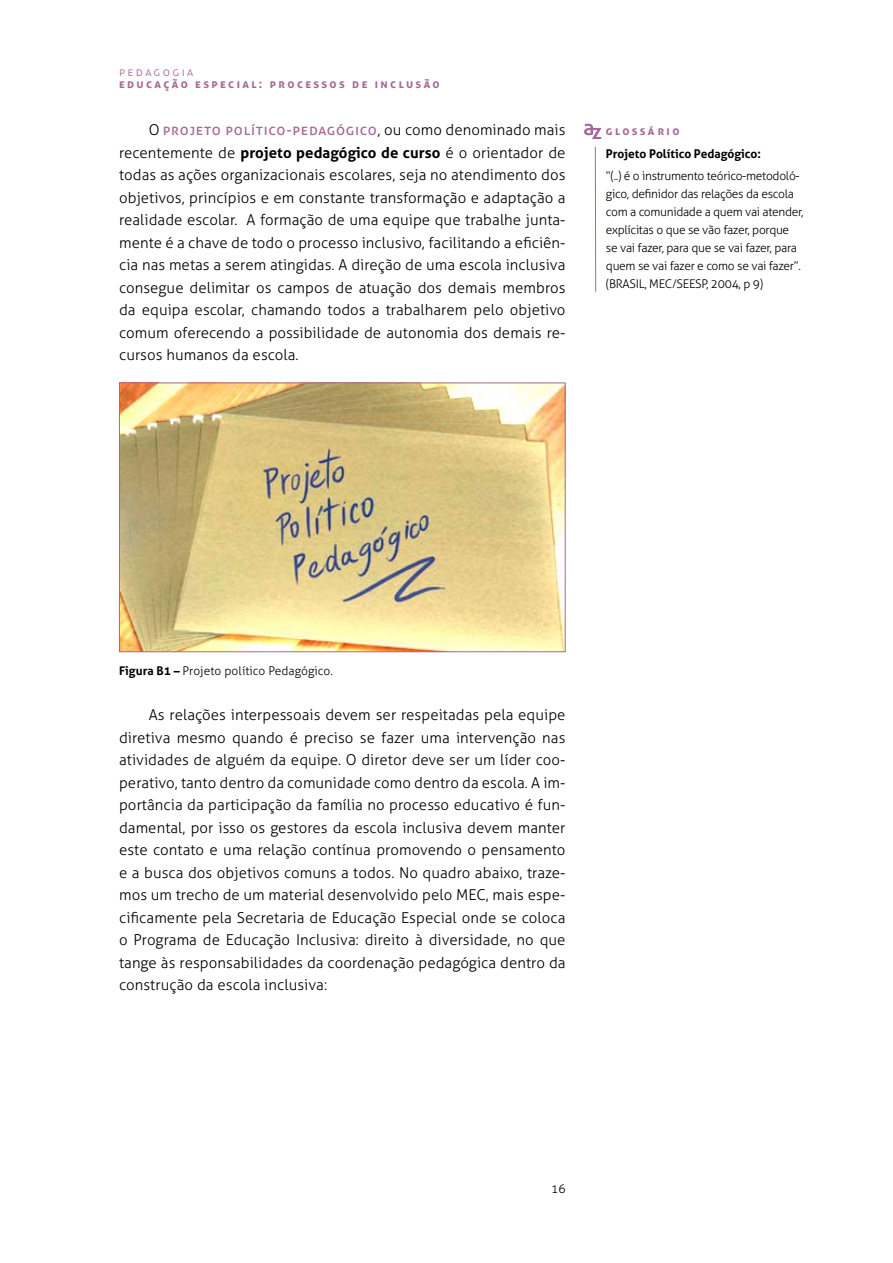
<style>
.page{position:relative;width:893px;height:1263px;background:#fff}
.page>*{position:absolute;margin:0;border:0;box-sizing:border-box;transform-origin:0 0}
.t1{font:300 15px/22.5px "Aller";letter-spacing:.005em;color:#000;text-align:justify}
.t2{font:300 12px/18px "Aller";letter-spacing:-.025em;color:#000}
.t3{font:700 12px "Aller";letter-spacing:.21em;color:#a66898}
.t4{font:300 12px "Aller";letter-spacing:.005em;color:#000}
.t5{font:700 12px "Aller";color:#000}
.t6{font:300 12px "Aller";color:#a66898}
.s1{font-weight:400;color:#a66898}
.s2{font-weight:700}
</style>
<div class="page">
<img style="left:121px;top:384px;width:443px;height:266px">
<div style="left:119px;top:382px;width:447px;height:270px;border:1px solid #a66898"></div>
<svg style="left:584px;top:124px;width:17px;height:15px"></svg>
<hr style="left:595px;top:147px;width:1px;height:145px;background:#a66898">
<p class="t6" style="left:119px;top:65px;width:76px">pedagogia</p>
<p class="t3" style="left:119px;top:77px;width:322px">educação especial: processos de inclusão</p>
<p class="t1" style="left:119px;top:118px;width:448px;text-indent:30px">O <span class="s1">projeto político-pedagógico</span>, ou como denominado mais recentemente de <span class="s2">projeto pedagógico de curso</span> é o orientador de todas as ações organizacionais escolares, seja no atendimento dos objetivos, princípios e em constante transformação e adaptação a realidade escolar. A formação de uma equipe que trabalhe junta&shy;mente é a chave de todo o processo inclusivo, facilitando a eficiên&shy;cia nas metas a serem atingidas. A direção de uma escola inclusiva consegue delimitar os campos de atuação dos demais membros da equipa escolar, chamando todos a trabalharem pelo objetivo comum oferecendo a possibilidade de autonomia dos demais re&shy;cursos humanos da escola.</p>
<p class="t3" style="left:606px;top:123px;width:75px">glossário</p>
<p class="t5" style="left:606px;top:146px;width:156px">Projeto Político Pedagógico:</p>
<p class="t2" style="left:606px;top:167px;width:199px">“(..) é o instrumento teórico-metodoló&shy;gico, definidor das relações da escola com a comunidade a quem vai atender, explícitas o que se vão fazer, porque se vai fazer, para que se vai fazer, para quem se vai fazer e como se vai fazer”. (BRASIL, MEC/SEESP, 2004, p 9)</p>
<p class="t4" style="left:119px;top:664px;width:215px"><span class="s2">Figura B1 –</span> Projeto político Pedagógico.</p>
<p class="t1" style="left:119px;top:703px;width:448px;text-indent:30px">As relações interpessoais devem ser respeitadas pela equipe diretiva mesmo quando é preciso se fazer uma intervenção nas atividades de alguém da equipe. O diretor deve ser um líder coo&shy;perativo, tanto dentro da comunidade como dentro da escola. A im&shy;portância da participação da família no processo educativo é fun&shy;damental, por isso os gestores da escola inclusiva devem manter este contato e uma relação contínua promovendo o pensamento e a busca dos objetivos comuns a todos. No quadro abaixo, traze&shy;mos um trecho de um material desenvolvido pelo MEC, mais espe&shy;cificamente pela Secretaria de Educação Especial onde se coloca o Programa de Educação Inclusiva: direito à diversidade, no que tange às responsabilidades da coordenação pedagógica dentro da construção da escola inclusiva:</p>
<p class="t2" style="left:551px;top:1179px;width:16px">16</p>
</div>
